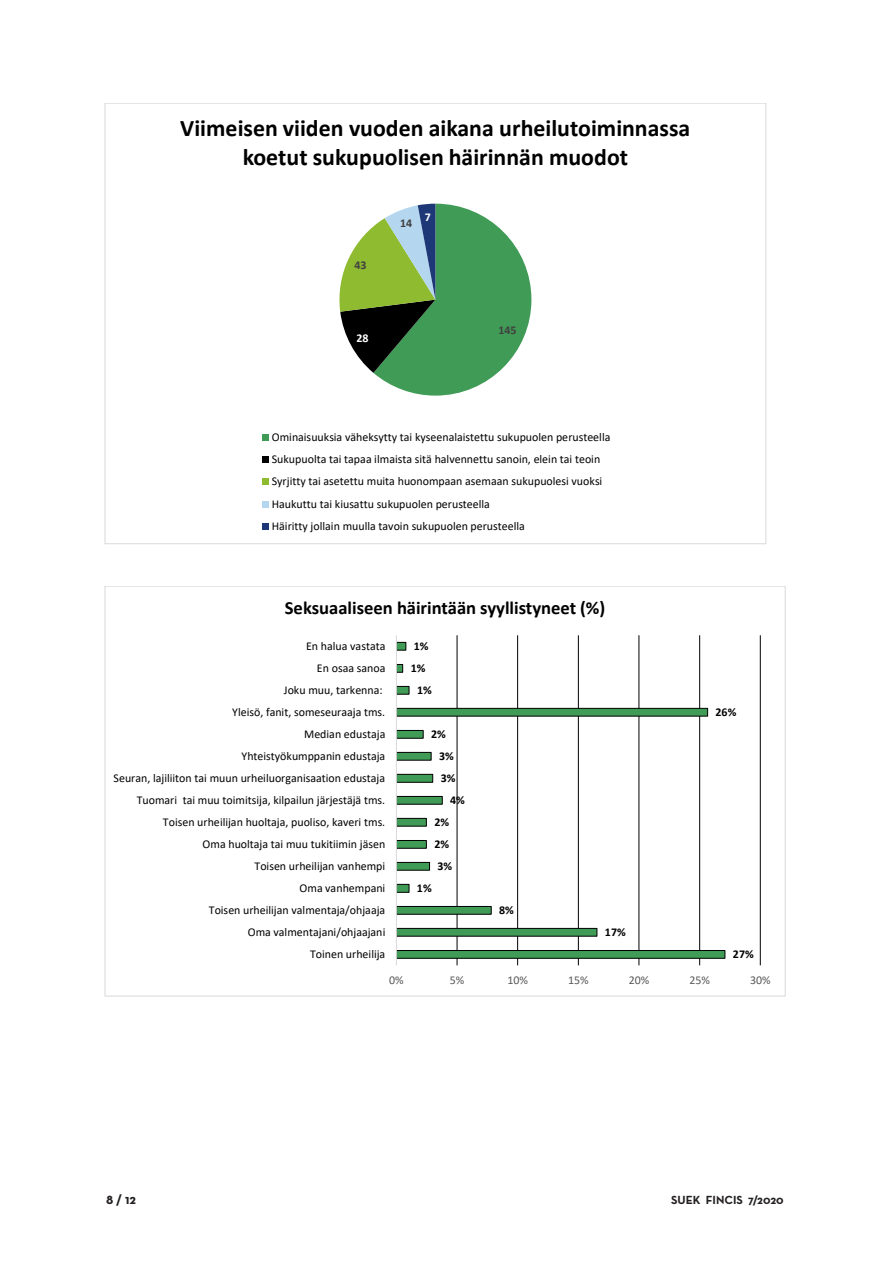
<style>
.page{position:relative;width:893px;height:1263px;background:#fff}
.page>*{position:absolute;margin:0;border:0;box-sizing:border-box;transform-origin:0 0}
.t1{font:700 23.85px/29.1px "Calibri";color:#000;text-align:center}
.t2{font:700 18.6px "Calibri";color:#000}
.t3{font:700 13.5px "Neutra Text";color:#231f20}
.t4{font:700 12px "Neutra Text";color:#231f20}
.t5{font:11.85px/22.4px "Calibri";color:#000}
.t6{font:700 11.85px "Calibri";color:#000}
.t7{font:11.85px "Calibri";color:#595959}
.t8{font:700 11.85px "Calibri";color:#404040}
.t9{font:700 11.85px "Calibri";color:#fff}
</style>
<div class="page">
<svg style="left:339px;top:204px;width:192px;height:192px"></svg>
<div style="left:262px;top:434px;width:7px;height:6px;background:#409b56"></div>
<div style="left:262px;top:456px;width:7px;height:7px;background:#000"></div>
<div style="left:262px;top:479px;width:7px;height:6px;background:#8fbb30"></div>
<div style="left:262px;top:501px;width:7px;height:6px;background:#b4d6ef"></div>
<div style="left:262px;top:523px;width:7px;height:7px;background:#1e3777"></div>
<hr style="left:457px;top:635px;width:1px;height:330px;background:#000">
<hr style="left:517px;top:635px;width:1px;height:330px;background:#000">
<hr style="left:578px;top:635px;width:1px;height:330px;background:#000">
<hr style="left:638px;top:635px;width:1px;height:330px;background:#000">
<hr style="left:699px;top:635px;width:1px;height:330px;background:#000">
<hr style="left:760px;top:635px;width:1px;height:330px;background:#000">
<svg style="left:397px;top:641px;width:329px;height:318px"></svg>
<hr style="left:396px;top:635px;width:1px;height:330px;background:#d9d9d9">
<p class="t1" style="left:180px;top:113px;width:511px">Viimeisen viiden vuoden aikana urheilutoiminnassa koetut sukupuolisen häirinnän muodot</p>
<p class="t8" style="left:354px;top:257px;width:14px">43</p>
<p class="t9" style="left:356px;top:330px;width:14px">28</p>
<p class="t8" style="left:400px;top:214px;width:14px">14</p>
<p class="t9" style="left:425px;top:208px;width:8px">7</p>
<p class="t8" style="left:498px;top:322px;width:20px">145</p>
<p class="t5" style="left:272px;top:425px;width:340px">Ominaisuuksia väheksytty tai kyseenalaistettu sukupuolen perusteella Sukupuolta tai tapaa ilmaista sitä halvennettu sanoin, elein tai teoin Syrjitty tai asetettu muita huonompaan asemaan sukupuolesi vuoksi Haukuttu tai kiusattu sukupuolen perusteella<br>Häiritty jollain muulla tavoin sukupuolen perusteella</p>
<p class="t2" style="left:285px;top:594px;width:322px">Seksuaaliseen häirintään syyllistyneet (%)</p>
<p class="t5" style="left:306px;top:634px;width:81px">En halua vastata</p>
<p class="t6" style="left:414px;top:638px;width:16px">1%</p>
<p class="t5" style="left:317px;top:656px;width:70px">En osaa sanoa</p>
<p class="t6" style="left:411px;top:660px;width:16px">1%</p>
<p class="t5" style="left:284px;top:678px;width:100px">Joku muu, tarkenna:</p>
<p class="t6" style="left:417px;top:682px;width:16px">1%</p>
<p class="t5" style="left:232px;top:700px;width:155px">Yleisö, fanit, someseuraaja tms.</p>
<p class="t6" style="left:716px;top:704px;width:22px">26%</p>
<p class="t5" style="left:304px;top:722px;width:83px">Median edustaja</p>
<p class="t6" style="left:431px;top:726px;width:16px">2%</p>
<p class="t5" style="left:241px;top:744px;width:145px">Yhteistyökumppanin edustaja</p>
<p class="t6" style="left:439px;top:748px;width:16px">3%</p>
<p class="t5" style="left:114px;top:766px;width:273px">Seuran, lajiliiton tai muun urheiluorganisaation edustaja</p>
<p class="t6" style="left:441px;top:770px;width:16px">3%</p>
<p class="t5" style="left:137px;top:788px;width:250px">Tuomari tai muu toimitsija, kilpailun järjestäjä tms.</p>
<p class="t6" style="left:450px;top:792px;width:16px">4%</p>
<p class="t5" style="left:163px;top:810px;width:224px">Toisen urheilijan huoltaja, puoliso, kaveri tms.</p>
<p class="t6" style="left:434px;top:814px;width:16px">2%</p>
<p class="t5" style="left:203px;top:832px;width:184px">Oma huoltaja tai muu tukitiimin jäsen</p>
<p class="t6" style="left:434px;top:836px;width:16px">2%</p>
<p class="t5" style="left:255px;top:854px;width:132px">Toisen urheilijan vanhempi</p>
<p class="t6" style="left:437px;top:858px;width:16px">3%</p>
<p class="t5" style="left:300px;top:876px;width:87px">Oma vanhempani</p>
<p class="t6" style="left:417px;top:880px;width:16px">1%</p>
<p class="t5" style="left:209px;top:898px;width:178px">Toisen urheilijan valmentaja/ohjaaja</p>
<p class="t6" style="left:499px;top:902px;width:16px">8%</p>
<p class="t5" style="left:248px;top:920px;width:139px">Oma valmentajani/ohjaajani</p>
<p class="t6" style="left:605px;top:924px;width:22px">17%</p>
<p class="t5" style="left:310px;top:942px;width:77px">Toinen urheilija</p>
<p class="t6" style="left:733px;top:946px;width:22px">27%</p>
<p class="t7" style="left:389px;top:972px;width:16px">0%</p>
<p class="t7" style="left:450px;top:972px;width:16px">5%</p>
<p class="t7" style="left:507px;top:972px;width:22px">10%</p>
<p class="t7" style="left:568px;top:972px;width:22px">15%</p>
<p class="t7" style="left:629px;top:972px;width:22px">20%</p>
<p class="t7" style="left:689px;top:972px;width:22px">25%</p>
<p class="t7" style="left:750px;top:972px;width:22px">30%</p>
<p class="t3" style="left:106px;top:1191px;width:31px">8 / 12</p>
<p class="t4" style="left:671px;top:1193px;width:114px">SUEK FINCIS 7/2020</p>
</div>
